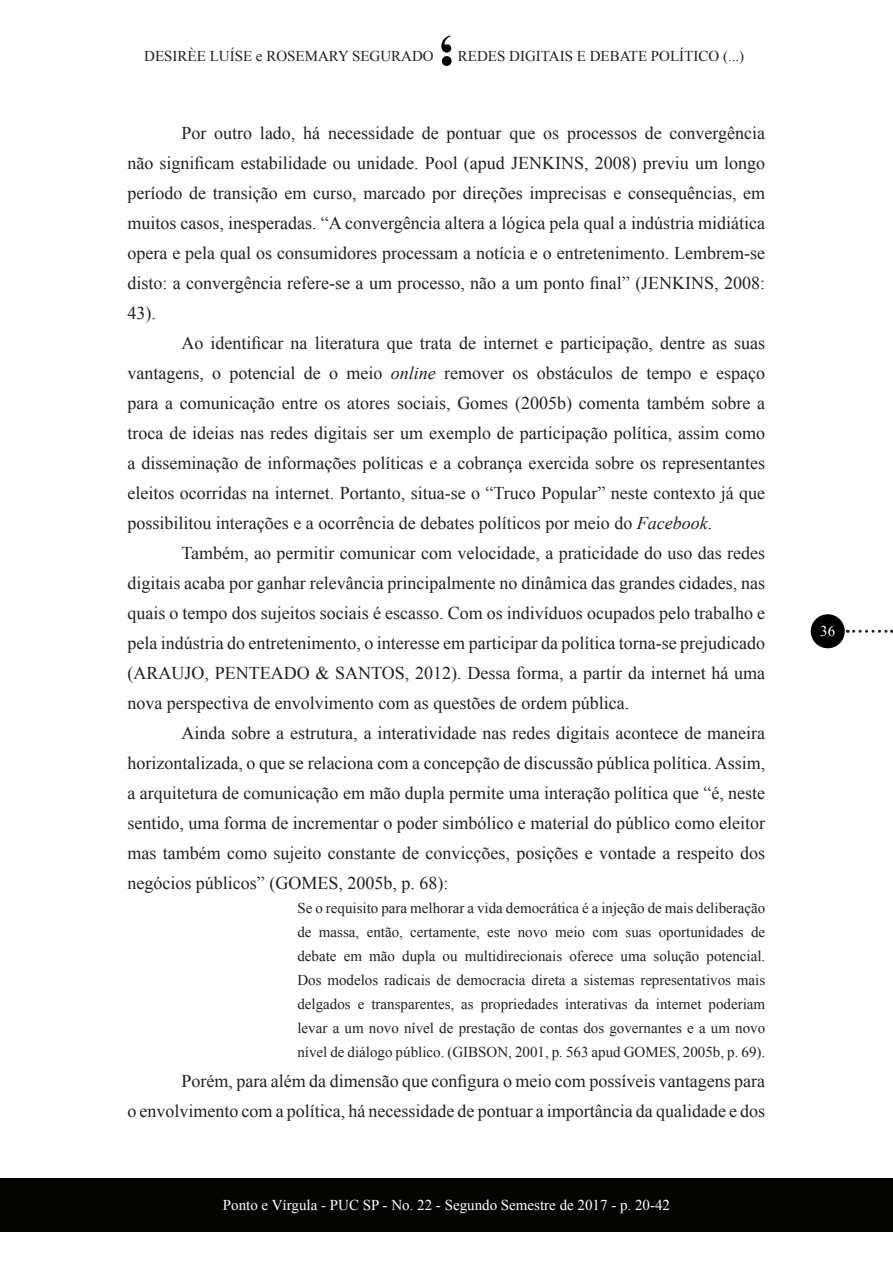
<style>
.page{position:relative;width:893px;height:1263px;background:#fff}
.page>*{position:absolute;margin:0;border:0;box-sizing:border-box;transform-origin:0 0}
.t1{font:18px/30px "Times New Roman";color:#231f20;text-align:justify}
.t2{font:15px/24px "Times New Roman";color:#231f20;text-align:justify}
.t3{font:15px "Times New Roman";color:#fff}
.s1{font-style:italic}
</style>
<div class="page">
<svg style="left:441px;top:35px;width:11px;height:31px"></svg>
<div style="left:0;top:1178px;width:893px;height:54px;background:#040503"></div>
<div style="left:811px;top:614px;width:34px;height:34px;background:#000;border-radius:50%"></div>
<svg style="left:854px;top:630px;width:38px;height:3px"></svg>
<p class="t2" style="left:144px;top:43px;width:291px">DESIRÈE LUÍSE e ROSEMARY SEGURADO</p>
<p class="t2" style="left:458px;top:44px;width:288px">REDES DIGITAIS E DEBATE POLÍTICO (...)</p>
<p class="t1" style="left:127px;top:118px;width:639px;text-indent:54px">Por outro lado, há necessidade de pontuar que os processos de convergência não significam estabilidade ou unidade. Pool (apud JENKINS, 2008) previu um longo período de transição em curso, marcado por direções imprecisas e consequências, em muitos casos, inesperadas. “A convergência altera a lógica pela qual a indústria midiática opera e pela qual os consumidores processam a notícia e o entretenimento. Lembrem-se disto: a convergência refere-se a um processo, não a um ponto final” (JENKINS, 2008:<br>43).</p>
<p class="t1" style="left:127px;top:328px;width:639px;text-indent:54px">Ao identificar na literatura que trata de internet e participação, dentre as suas vantagens, o potencial de o meio <span class="s1">online</span> remover os obstáculos de tempo e espaço para a comunicação entre os atores sociais, Gomes (2005b) comenta também sobre a troca de ideias nas redes digitais ser um exemplo de participação política, assim como a disseminação de informações políticas e a cobrança exercida sobre os representantes eleitos ocorridas na internet. Portanto, situa-se o “Truco Popular” neste contexto já que possibilitou interações e a ocorrência de debates políticos por meio do <span class="s1">Facebook</span>.</p>
<p class="t1" style="left:127px;top:538px;width:639px;text-indent:54px">Também, ao permitir comunicar com velocidade, a praticidade do uso das redes digitais acaba por ganhar relevância principalmente no dinâmica das grandes cidades, nas quais o tempo dos sujeitos sociais é escasso. Com os indivíduos ocupados pelo trabalho e pela indústria do entretenimento, o interesse em participar da política torna-se prejudicado (ARAUJO, PENTEADO &amp; SANTOS, 2012). Dessa forma, a partir da internet há uma nova perspectiva de envolvimento com as questões de ordem pública.</p>
<p class="t1" style="left:127px;top:718px;width:639px;text-indent:54px">Ainda sobre a estrutura, a interatividade nas redes digitais acontece de maneira horizontalizada, o que se relaciona com a concepção de discussão pública política. Assim, a arquitetura de comunicação em mão dupla permite uma interação política que “é, neste sentido, uma forma de incrementar o poder simbólico e material do público como eleitor mas também como sujeito constante de convicções, posições e vontade a respeito dos negócios públicos” (GOMES, 2005b, p. 68):</p>
<p class="t2" style="left:297px;top:896px;width:469px">Se o requisito para melhorar a vida democrática é a injeção de mais deliberação de massa, então, certamente, este novo meio com suas oportunidades de debate em mão dupla ou multidirecionais oferece uma solução potencial.<br>Dos modelos radicais de democracia direta a sistemas representativos mais delgados e transparentes, as propriedades interativas da internet poderiam levar a um novo nível de prestação de contas dos governantes e a um novo nível de diálogo público. (GIBSON, 2001, p. 563 apud GOMES, 2005b, p. 69).</p>
<p class="t1" style="left:127px;top:1066px;width:639px;text-align:right">Porém, para além da dimensão que configura o meio com possíveis vantagens para<br>o envolvimento com a política, há necessidade de pontuar a importância da qualidade e dos</p>
<p class="t3" style="left:223px;top:1195px;width:449px">Ponto e Vírgula - PUC SP - No. 22 - Segundo Semestre de 2017 - p. 20-42</p>
<p class="t3" style="left:820px;top:621px;width:16px">36</p>
</div>
